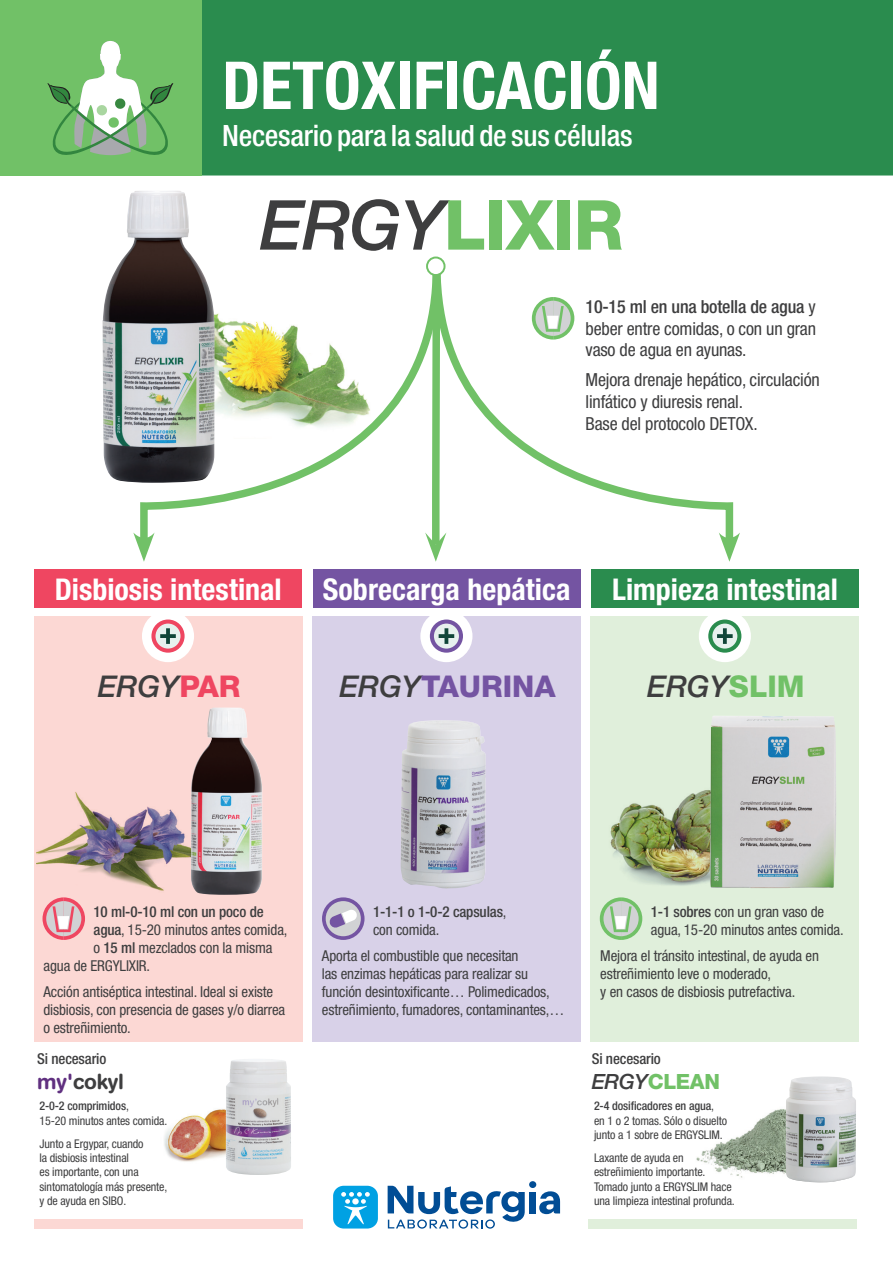
<style>
.page{position:relative;width:893px;height:1263px;background:#fff}
.page>*{position:absolute;margin:0;border:0;box-sizing:border-box;transform-origin:0 0}
.t1{font:800 69px "Helvetica Neue";letter-spacing:-.015em;color:#71c167}
.t2{font:700 condensed 66.15px "Helvetica Neue";color:#fff}
.Texte_courant{font:700 condensed 30px "Helvetica Neue";color:#fff}
.TITRE_N1{font:italic 500 30px "Helvetica Neue";color:#3e3e3f}
.TITRE_N1-2{font:800 30px "Helvetica Neue";color:#7454a2}
.t3{font:500 condensed 29.4px "Helvetica Neue";letter-spacing:-.01em;color:#fff}
.t4{font:800 21px "Helvetica Neue";letter-spacing:-.015em;color:#71c167}
.t5{font:700 21px "Helvetica Rounded";letter-spacing:-.01em;color:#3e3e3f}
.t6{font:condensed 18px/21.6px "Helvetica Neue";letter-spacing:-.01em;color:#3e3e3f;text-align:justify}
.t7{font:condensed 15px/18px "Helvetica Neue";letter-spacing:-.01em;color:#3e3e3f}
.t8{font:500 condensed 15px/18px "Helvetica Neue";letter-spacing:-.01em;color:#3e3e3f}
.t9{font:condensed 12px/14.4px "Helvetica Neue";letter-spacing:-.01em;color:#3e3e3f}
.s1{font-weight:500;font-style:italic;color:#3e3e3f}
.s2{font-weight:500}
.s3{font-weight:800;font-style:normal;color:#ef4661}
.s4{font-weight:800;font-style:normal;color:#71c167}
.s5{font-weight:400}
.s6{color:#603080}
</style>
<div class="page">
<img style="left:696px;top:1109px;width:90px;height:69px">
<div style="left:201px;top:0;width:692px;height:176px;background:#2a8c4e"></div>
<div style="left:0;top:0;width:201px;height:176px;background:#71c167"></div>
<svg style="left:47px;top:41px;width:127px;height:115px"></svg>
<img style="left:102px;top:191px;width:91px;height:292px">
<div style="left:529px;top:1192px;width:7px;height:21px;background:#014d95"></div>
<div style="left:529px;top:1181px;width:7px;height:7px;background:#014d95;border-radius:50%"></div>
<svg style="left:539px;top:1191px;width:21px;height:23px"></svg>
<div style="left:333px;top:1186px;width:45px;height:42px;background:#00a1e3;border-radius:10px"></div>
<svg style="left:341px;top:1192px;width:29px;height:33px"></svg>
<svg style="left:388px;top:1186px;width:137px;height:43px"></svg>
<div style="left:34px;top:616px;width:268px;height:425px;background:#fcd8d4"></div>
<div style="left:34px;top:1219px;width:268px;height:10px;background:#fcd8d4"></div>
<div style="left:588px;top:1219px;width:268px;height:10px;background:#e0efdb"></div>
<div style="left:142px;top:610px;width:52px;height:52px;background:#fff;border-radius:50%"></div>
<svg style="left:153px;top:621px;width:30px;height:30px"></svg>
<div style="left:151px;top:619px;width:34px;height:34px;border:4px solid #ef4661;border-radius:50%"></div>
<svg style="left:160px;top:628px;width:16px;height:16px"></svg>
<div style="left:34px;top:569px;width:268px;height:38px;background:#ef4661"></div>
<img style="left:36px;top:792px;width:155px;height:99px">
<img style="left:191px;top:708px;width:71px;height:187px">
<div style="left:312px;top:616px;width:268px;height:425px;background:#d8d1e8"></div>
<div style="left:420px;top:610px;width:52px;height:52px;background:#fff;border-radius:50%"></div>
<svg style="left:432px;top:621px;width:29px;height:30px"></svg>
<div style="left:430px;top:619px;width:33px;height:34px;border:4px solid #7454a2;border-radius:50%"></div>
<svg style="left:439px;top:628px;width:15px;height:16px"></svg>
<div style="left:313px;top:569px;width:267px;height:38px;background:#7454a2"></div>
<div style="left:591px;top:616px;width:268px;height:425px;background:#e0efdb"></div>
<div style="left:699px;top:610px;width:52px;height:52px;background:#fff;border-radius:50%"></div>
<svg style="left:710px;top:621px;width:29px;height:30px"></svg>
<div style="left:708px;top:619px;width:33px;height:34px;border:4px solid #2a8c4e;border-radius:50%"></div>
<svg style="left:717px;top:628px;width:16px;height:16px"></svg>
<div style="left:591px;top:569px;width:268px;height:38px;background:#2a8c4e"></div>
<svg style="left:43px;top:897px;width:42px;height:43px"></svg>
<svg style="left:600px;top:897px;width:42px;height:43px"></svg>
<img style="left:401px;top:720px;width:85px;height:169px">
<svg style="left:322px;top:897px;width:43px;height:43px"></svg>
<div style="left:326px;top:901px;width:35px;height:35px;background:#d1d2d4;border-radius:50%"></div>
<svg style="left:329px;top:910px;width:28px;height:18px"></svg>
<img style="left:610px;top:790px;width:100px;height:96px">
<img style="left:710px;top:716px;width:126px;height:172px">
<img style="left:164px;top:1109px;width:62px;height:53px">
<img style="left:226px;top:1059px;width:65px;height:116px">
<img style="left:786px;top:1076px;width:70px;height:107px">
<svg style="left:446px;top:297px;width:288px;height:237px"></svg>
<svg style="left:719px;top:532px;width:21px;height:30px"></svg>
<svg style="left:136px;top:258px;width:306px;height:274px"></svg>
<svg style="left:133px;top:532px;width:22px;height:30px"></svg>
<svg style="left:425px;top:259px;width:21px;height:303px"></svg>
<div style="left:427px;top:257px;width:18px;height:18px;background:#fff;border-radius:50%"></div>
<div style="left:426px;top:257px;width:20px;height:19px;border:2px solid #71c167;border-radius:50%"></div>
<p class="t2" style="left:222px;top:45px;width:439px">DETOXIFICACIÓN</p>
<p class="t3" style="left:222px;top:118px;width:412px">Necesario para la salud de sus células</p>
<p class="t1" style="left:260px;top:184px;width:365px"><span class="s1">ERGY</span>LIXIR</p>
<p class="t6" style="left:585px;top:296px;width:232px"><span class="s2">10-15 ml en una botella de agua</span> y beber entre comidas, o con un gran vaso de agua en ayunas.</p>
<p class="t6" style="left:585px;top:369px;width:236px;text-align:left">Mejora drenaje hepático, circulación linfático y diuresis renal.<br>Base del protocolo DETOX.</p>
<p class="Texte_courant" style="left:55px;top:571px;width:228px">Disbiosis intestinal</p>
<p class="TITRE_N1" style="left:98px;top:669px;width:144px">ERGY<span class="s3">PAR</span></p>
<p class="Texte_courant" style="left:323px;top:571px;width:249px">Sobrecarga hepática</p>
<p class="TITRE_N1-2" style="left:339px;top:669px;width:218px"><span class="s1">ERGY</span>TAURINA</p>
<p class="Texte_courant" style="left:612px;top:571px;width:227px">Limpieza intestinal</p>
<p class="TITRE_N1" style="left:647px;top:669px;width:159px">ERGY<span class="s4">SLIM</span></p>
<p class="t8" style="left:94px;top:902px;width:172px">10 ml-0-10 ml con un poco de</p>
<p class="t7" style="left:94px;top:920px;width:195px"><span class="s2">agua</span>, 15-20 minutos antes comida,</p>
<p class="t7" style="left:94px;top:938px;width:180px">o <span class="s2">15 ml</span> mezclados con la misma</p>
<p class="t7" style="left:43px;top:956px;width:108px">agua de ERGYLIXIR.</p>
<p class="t7" style="left:43px;top:982px;width:243px">Acción antiséptica intestinal. Ideal si existe disbiosis, con presencia de gases y/o diarrea o estreñimiento.</p>
<p class="t8" style="left:373px;top:902px;width:135px">1-1-1 o 1-0-2 capsulas<span class="s5">, con comida.</span></p>
<p class="t7" style="left:322px;top:947px;width:244px">Aporta el combustible que necesitan<br>las enzimas hepáticas para realizar su función desintoxificante… Polimedicados, estreñimiento, fumadores, contaminantes,…</p>
<p class="t7" style="left:651px;top:902px;width:194px"><span class="s2">1-1 sobres</span> con un gran vaso de agua, 15-20 minutos antes comida.</p>
<p class="t7" style="left:600px;top:947px;width:220px">Mejora el tránsito intestinal, de ayuda en estreñimiento leve o moderado,<br>y en casos de disbiosis putrefactiva.</p>
<p class="t8" style="left:37px;top:1049px;width:71px">Si necesario</p>
<p class="t8" style="left:592px;top:1049px;width:71px">Si necesario</p>
<p class="t5" style="left:37px;top:1069px;width:88px"><span class="s6">my'</span>cokyl</p>
<p class="t4" style="left:592px;top:1069px;width:130px"><span class="s1">ERGY</span>CLEAN</p>
<p class="t9" style="left:39px;top:1099px;width:129px"><span class="s2">2-0-2 comprimidos</span>,<br>15-20 minutos antes comida.</p>
<p class="t9" style="left:39px;top:1136px;width:129px">Junto a Ergypar, cuando<br>la disbiosis intestinal<br>es importante, con una sintomatología más presente, y de ayuda en SIBO.</p>
<p class="t9" style="left:594px;top:1099px;width:135px"><span class="s2">2-4 dosificadores en agua</span>, en 1 o 2 tomas. Sólo o disuelto junto a 1 sobre de ERGYSLIM.</p>
<p class="t9" style="left:594px;top:1150px;width:142px">Laxante de ayuda en estreñimiento importante.<br>Tomado junto a ERGYSLIM hace una limpieza intestinal profunda.</p>
</div>
